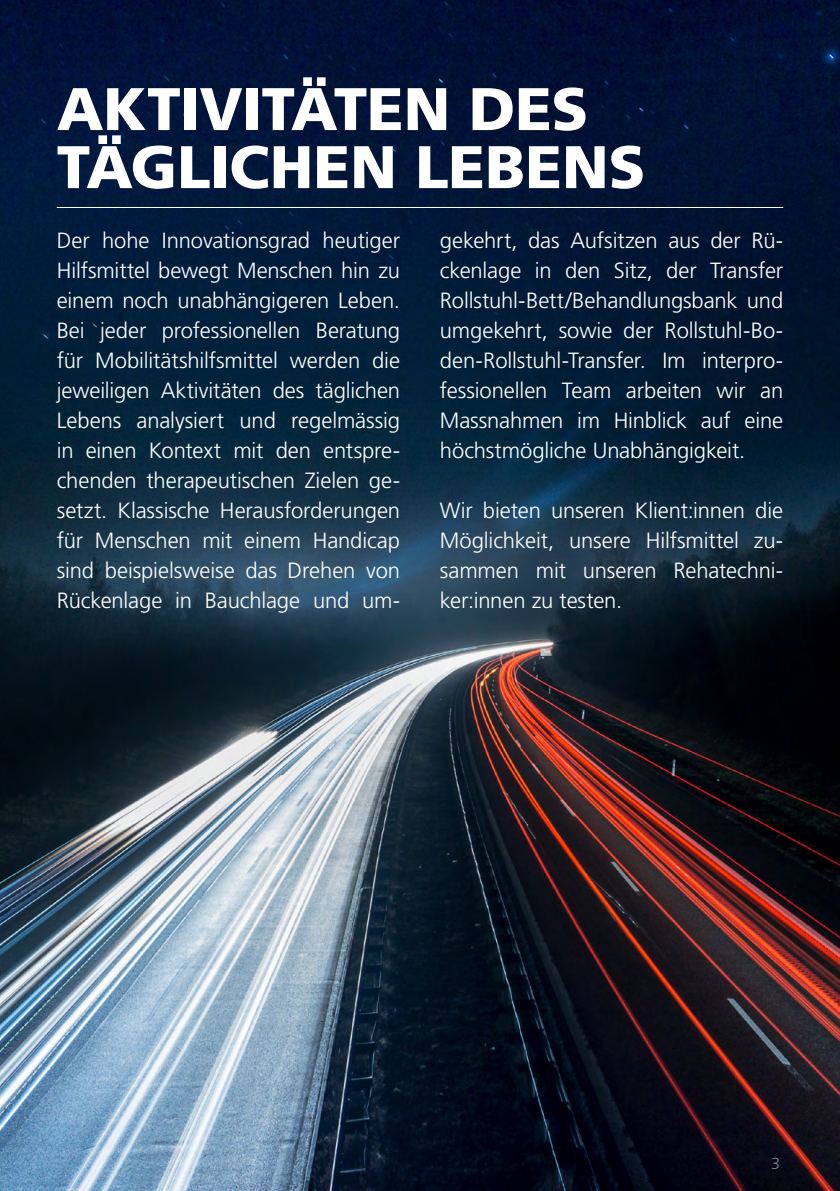
<style>
.page{position:relative;width:840px;height:1191px;background:#fff}
.page>*{position:absolute;margin:0;border:0;box-sizing:border-box;transform-origin:0 0}
.t1{font:900 60px/58px "Frutiger LT Std";letter-spacing:-.005em;color:#fff}
.t2{font:300 22px/30px "Frutiger LT Std";letter-spacing:-.005em;color:#fff;text-align:justify}
.t3{font:300 16px "Frutiger LT Std";color:#878787}
</style>
<div class="page">
<img style="left:0;top:0;width:839px;height:1191px">
<hr style="left:57px;top:207px;width:725px;height:1px;background:#fff">
<h1 class="t1" style="left:57px;top:80px;width:589px">AKTIVITÄTEN DES<br>TÄGLICHEN LEBENS</h1>
<p class="t2" style="left:57px;top:226px;width:345px">Der hohe Innovationsgrad heutiger Hilfsmittel bewegt Menschen hin zu einem noch unabhängigeren Leben.<br>Bei jeder professionellen Beratung für Mobilitätshilfsmittel werden die jeweiligen Aktivitäten des täglichen Lebens analysiert und regelmässig in einen Kontext mit den entspre&shy;chenden therapeutischen Zielen ge&shy;setzt. Klassische Herausforderungen für Menschen mit einem Handicap sind beispielsweise das Drehen von Rückenlage in Bauchlage und um-</p>
<p class="t2" style="left:439px;top:226px;width:345px">gekehrt, das Aufsitzen aus der Rü&shy;ckenlage in den Sitz, der Transfer Rollstuhl-Bett/Behandlungsbank und umgekehrt, sowie der Rollstuhl-Bo&shy;den-Rollstuhl-Transfer. Im interpro&shy;fessionellen Team arbeiten wir an Massnahmen im Hinblick auf eine höchstmögliche Unabhängigkeit.</p>
<p class="t2" style="left:439px;top:496px;width:345px">Wir bieten unseren Klient:innen die Möglichkeit, unsere Hilfsmittel zu&shy;sammen mit unseren Rehatechni&shy;ker:innen zu testen.</p>
<p class="t3" style="left:770px;top:1154px;width:10px">3</p>
</div>
